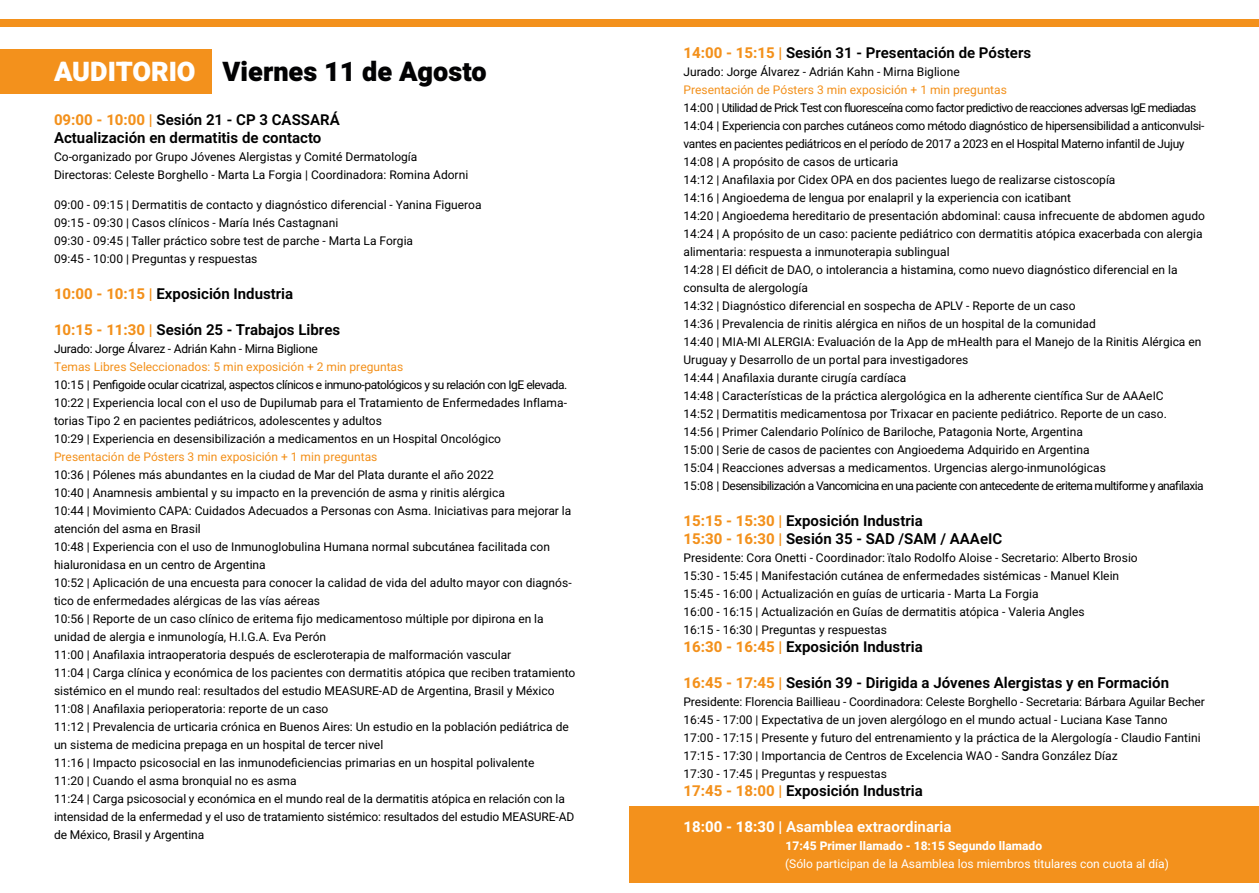
<style>
.page{position:relative;width:1259px;height:893px;background:#fff}
.page>*{position:absolute;margin:0;border:0;box-sizing:border-box;transform-origin:0 0}
.t1{font:900 27px "Heebo";color:#020203}
.t2{font:600 15px/18px "Heebo";color:#000}
.t3{font:600 15px "Heebo";color:#fff}
.t4{font:12px/18px "Heebo";color:#000}
.t5{font:12px "Heebo";color:#f3911c}
.t6{font:12px "Heebo";color:#fff}
.t7{font:12px "Heebo";letter-spacing:-.02em;color:#000}
.t8{font:800 12px "Heebo";color:#fff}
.s1{color:#fff}
.s2{font-weight:700;color:#f3911c}
.s3{font-weight:700}
</style>
<div class="page">
<div style="left:629px;top:807px;width:630px;height:76px;background:#f3911c"></div>
<div style="left:0;top:49px;width:212px;height:45px;background:#f3911c"></div>
<div style="left:1px;top:19px;width:1258px;height:7px;background:#f3911c"></div>
<h1 class="t1" style="left:54px;top:53px;width:434px"><span class="s1">AUDITORIO</span> Viernes 11 de Agosto</h1>
<p class="t2" style="left:54px;top:110px;width:287px"><span class="s2">09:00 - 10:00 |</span> Sesión 21 - CP 3 CASSARÁ<br>Actualización en dermatitis de contacto</p>
<p class="t4" style="left:54px;top:147px;width:416px">Co-organizado por Grupo Jóvenes Alergistas y Comité Dermatología<br>Directoras: Celeste Borghello - Marta La Forgia | Coordinadora: Romina Adorni</p>
<p class="t4" style="left:54px;top:195px;width:429px">09:00 - 09:15 | Dermatitis de contacto y diagnóstico diferencial - Yanina Figueroa 09:15 - 09:30 | Casos clínicos - María Inés Castagnani<br>09:30 - 09:45 | Taller práctico sobre test de parche - Marta La Forgia<br>09:45 - 10:00 | Preguntas y respuestas</p>
<p class="t2" style="left:54px;top:284px;width:241px"><span class="s2">10:00 - 10:15 |</span> Exposición Industria</p>
<p class="t2" style="left:54px;top:320px;width:288px"><span class="s2">10:15 - 11:30 |</span> Sesión 25 - Trabajos Libres</p>
<p class="t7" style="left:54px;top:340px;width:265px">Jurado: Jorge Álvarez - Adrián Kahn - Mirna Biglione</p>
<p class="t5" style="left:54px;top:358px;width:351px">Temas Libres Seleccionados: 5 min exposición + 2 min preguntas</p>
<p class="t4" style="left:54px;top:375px;width:515px">10:15 | Penfigoide ocular cicatrizal, aspectos clínicos e inmuno-patológicos y su relación con IgE elevada.<br>10:22 | Experiencia local con el uso de Dupilumab para el Tratamiento de Enfermedades Inflama&shy;torias Tipo 2 en pacientes pediátricos, adolescentes y adultos<br>10:29 | Experiencia en desensibilización a medicamentos en un Hospital Oncológico</p>
<p class="t5" style="left:54px;top:448px;width:325px">Presentación de Pósters 3 min exposición + 1 min preguntas</p>
<p class="t4" style="left:54px;top:465px;width:523px">10:36 | Pólenes más abundantes en la ciudad de Mar del Plata durante el año 2022<br>10:40 | Anamnesis ambiental y su impacto en la prevención de asma y rinitis alérgica<br>10:44 | Movimiento CAPA: Cuidados Adecuados a Personas con Asma. Iniciativas para mejorar la atención del asma en Brasil<br>10:48 | Experiencia con el uso de Inmunoglobulina Humana normal subcutánea facilitada con hialuronidasa en un centro de Argentina<br>10:52 | Aplicación de una encuesta para conocer la calidad de vida del adulto mayor con diagnós&shy;tico de enfermedades alérgicas de las vías aéreas<br>10:56 | Reporte de un caso clínico de eritema fijo medicamentoso múltiple por dipirona en la unidad de alergia e inmunología, H.I.G.A. Eva Perón<br>11:00 | Anafilaxia intraoperatoria después de escleroterapia de malformación vascular<br>11:04 | Carga clínica y económica de los pacientes con dermatitis atópica que reciben tratamiento sistémico en el mundo real: resultados del estudio MEASURE-AD de Argentina, Brasil y México 11:08 | Anafilaxia perioperatoria: reporte de un caso<br>11:12 | Prevalencia de urticaria crónica en Buenos Aires: Un estudio en la población pediátrica de un sistema de medicina prepaga en un hospital de tercer nivel<br>11:16 | Impacto psicosocial en las inmunodeficiencias primarias en un hospital polivalente<br>11:20 | Cuando el asma bronquial no es asma<br>11:24 | Carga psicosocial y económica en el mundo real de la dermatitis atópica en relación con la intensidad de la enfermedad y el uso de tratamiento sistémico: resultados del estudio MEASURE-AD de México, Brasil y Argentina</p>
<p class="t2" style="left:683px;top:44px;width:349px"><span class="s2">14:00 - 15:15 |</span> Sesión 31 - Presentación de Pósters</p>
<p class="t4" style="left:683px;top:63px;width:278px">Jurado: Jorge Álvarez - Adrián Kahn - Mirna Biglione</p>
<p class="t5" style="left:683px;top:82px;width:325px">Presentación de Pósters 3 min exposición + 1 min preguntas</p>
<p class="t4" style="left:683px;top:99px;width:523px">14:00 | Utilidad de Prick Test con fluoresceína como factor predictivo de reacciones adversas IgE mediadas 14:04 | Experiencia con parches cutáneos como método diagnóstico de hipersensibilidad a anticonvulsi&shy;vantes en pacientes pediátricos en el período de 2017 a 2023 en el Hospital Materno infantil de Jujuy 14:08 | A propósito de casos de urticaria<br>14:12 | Anafilaxia por Cidex OPA en dos pacientes luego de realizarse cistoscopía<br>14:16 | Angioedema de lengua por enalapril y la experiencia con icatibant<br>14:20 | Angioedema hereditario de presentación abdominal: causa infrecuente de abdomen agudo 14:24 | A propósito de un caso: paciente pediátrico con dermatitis atópica exacerbada con alergia alimentaria: respuesta a inmunoterapia sublingual<br>14:28 | El déficit de DAO, o intolerancia a histamina, como nuevo diagnóstico diferencial en la consulta de alergología<br>14:32 | Diagnóstico diferencial en sospecha de APLV - Reporte de un caso<br>14:36 | Prevalencia de rinitis alérgica en niños de un hospital de la comunidad<br>14:40 | MIA-MI ALERGIA: Evaluación de la App de mHealth para el Manejo de la Rinitis Alérgica en Uruguay y Desarrollo de un portal para investigadores<br>14:44 | Anafilaxia durante cirugía cardíaca<br>14:48 | Características de la práctica alergológica en la adherente científica Sur de AAAeIC<br>14:52 | Dermatitis medicamentosa por Trixacar en paciente pediátrico. Reporte de un caso.<br>14:56 | Primer Calendario Polínico de Bariloche, Patagonia Norte, Argentina<br>15:00 | Serie de casos de pacientes con Angioedema Adquirido en Argentina<br>15:04 | Reacciones adversas a medicamentos. Urgencias alergo-inmunológicas<br>15:08 | Desensibilización a Vancomicina en una paciente con antecedente de eritema multiforme y anafilaxia</p>
<p class="t2" style="left:683px;top:512px;width:320px"><span class="s2">15:15 - 15:30 |</span> Exposición Industria<br><span class="s2">15:30 - 16:30 |</span> Sesión 35 - SAD /SAM / AAAeIC</p>
<p class="t4" style="left:683px;top:549px;width:456px">Presidente: Cora Onetti - Coordinador: ïtalo Rodolfo Aloise - Secretario: Alberto Brosio 15:30 - 15:45 | Manifestación cutánea de enfermedades sistémicas - Manuel Klein 15:45 - 16:00 | Actualización en guías de urticaria - Marta La Forgia<br>16:00 - 16:15 | Actualización en Guías de dermatitis atópica - Valeria Angles<br>16:15 - 16:30 | Preguntas y respuestas</p>
<p class="t2" style="left:683px;top:638px;width:241px"><span class="s2">16:30 - 16:45 |</span> Exposición Industria</p>
<p class="t2" style="left:683px;top:674px;width:487px"><span class="s2">16:45 - 17:45 |</span> Sesión 39 - Dirigida a Jóvenes Alergistas y en Formación</p>
<p class="t4" style="left:683px;top:693px;width:523px">Presidente: Florencia Baillieau - Coordinadora: Celeste Borghello - Secretaria: Bárbara Aguilar Becher 16:45 - 17:00 | Expectativa de un joven alergólogo en el mundo actual - Luciana Kase Tanno<br>17:00 - 17:15 | Presente y futuro del entrenamiento y la práctica de la Alergología - Claudio Fantini 17:15 - 17:30 | Importancia de Centros de Excelencia WAO - Sandra González Díaz<br>17:30 - 17:45 | Preguntas y respuestas</p>
<p class="t2" style="left:683px;top:782px;width:241px"><span class="s2">17:45 - 18:00 |</span> Exposición Industria</p>
<p class="t3" style="left:683px;top:817px;width:269px"><span class="s3">18:00 - 18:30 |</span> Asamblea extraordinaria</p>
<p class="t8" style="left:785px;top:838px;width:258px">17:45 Primer llamado - 18:15 Segundo llamado</p>
<p class="t6" style="left:785px;top:856px;width:385px">(Sólo participan de la Asamblea los miembros titulares con cuota al día)</p>
</div>
